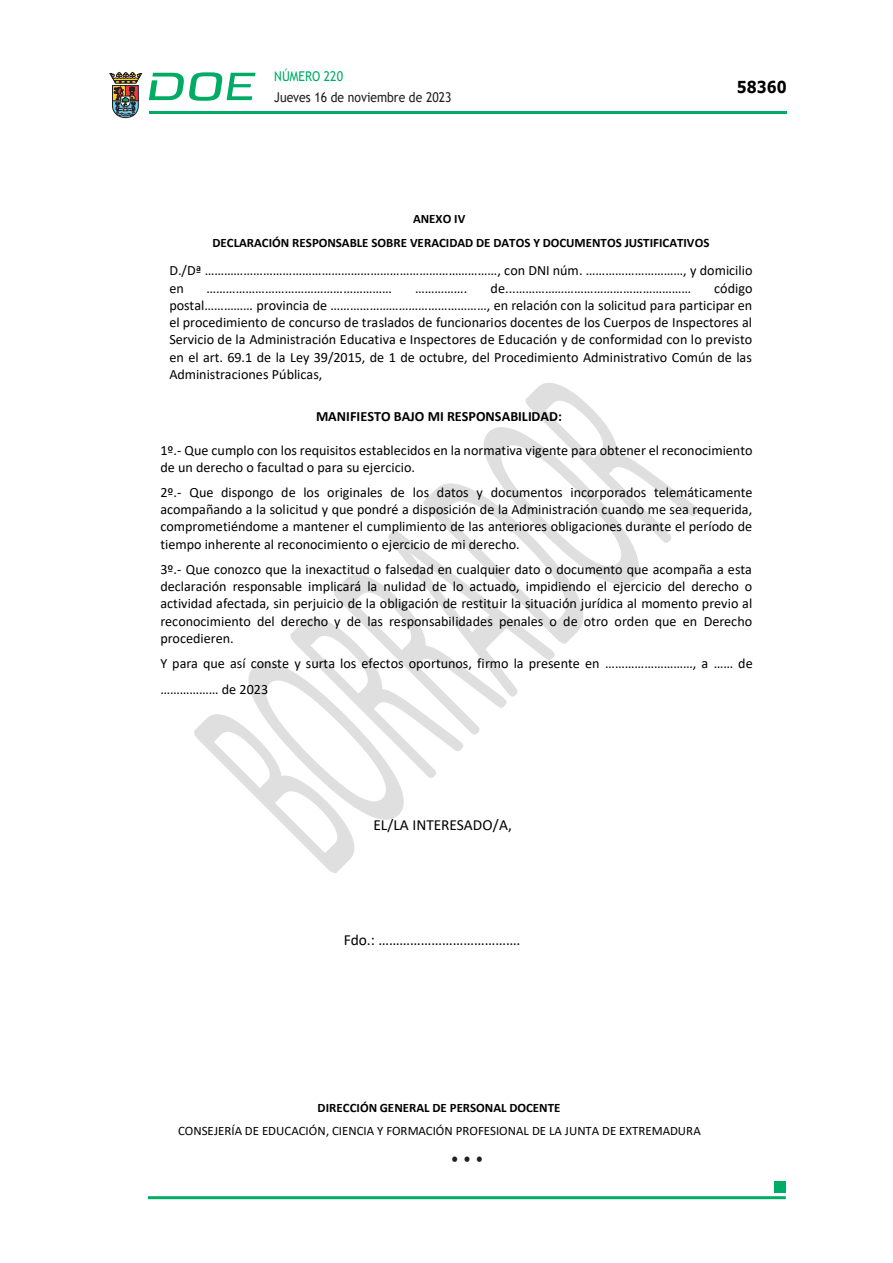
<style>
.page{position:relative;width:893px;height:1263px;background:#fff}
.page>*{position:absolute;margin:0;border:0;box-sizing:border-box;transform-origin:0 0}
.t1{font:700 16.5px "Verdana";color:#000;scale:.85 1}
.t2{font:15.45px "Calibri";color:#000}
.CUERPO_DE_TEXTO{font:15px "Verdana";color:#231f20;scale:.9 1}
.t3{font:14.1px/17.2px "Calibri";color:#000}
.t4{font:700 14.1px "Calibri";letter-spacing:.005em;color:#000}
.t5{font:13.5px "Trebuchet MS";color:#231f20;scale:.9 1}
.t6{font:13.5px "Trebuchet MS";color:#00ab67;scale:.9 1}
.t7{font:12.9px/23.4px "Calibri";letter-spacing:.005em;color:#000;text-align:center}
.t8{font:700 12.9px/23.4px "Calibri";color:#000}
.s1{font-weight:700}
</style>
<div class="page">
<hr style="left:149px;top:111px;width:638px;height:3px;background:#00ab66">
<svg style="left:109px;top:72px;width:33px;height:46px"></svg>
<svg style="left:149px;top:72px;width:106px;height:29px"></svg>
<hr style="left:148px;top:1196px;width:638px;height:3px;background:#00ab66">
<div style="left:775px;top:1181px;width:11px;height:11px;background:#00ab66"></div>
<svg style="left:194px;top:383px;width:504px;height:490px"></svg>
<p class="t6" style="left:274px;top:67px;width:78px">NÚMERO 220</p>
<p class="t5" style="left:274px;top:88px;width:198px">Jueves 16 de noviembre de 2023</p>
<p class="t1" style="left:737px;top:75px;width:60px">58360</p>
<p class="t8" style="left:212px;top:207px;width:498px;text-indent:201px">ANEXO IV<br>DECLARACIÓN RESPONSABLE SOBRE VERACIDAD DE DATOS Y DOCUMENTOS JUSTIFICATIVOS</p>
<p class="t3" style="left:169px;top:261px;width:585px">D./Dª ………………………………………………………………………………, con DNI núm. …………………………, y domicilio en</p>
<p class="t3" style="left:207px;top:279px;width:187px">…………………………………………………</p>
<p class="t3" style="left:415px;top:279px;width:54px">…………….</p>
<p class="t3" style="left:490px;top:279px;width:203px">de...………………………………………………</p>
<p class="t3" style="left:169px;top:279px;width:585px;text-align:justify;text-indent:545px">código postal…………… provincia de …………………………………………, en relación con la solicitud para participar en el procedimiento de concurso de traslados de funcionarios docentes de los Cuerpos de Inspectores al Servicio de la Administración Educativa e Inspectores de Educación y de conformidad con lo previsto en el art. 69.1 de la Ley 39/2015, de 1 de octubre, del Procedimiento Administrativo Común de las Administraciones Públicas,</p>
<p class="t4" style="left:316px;top:406px;width:248px">MANIFIESTO BAJO MI RESPONSABILIDAD:</p>
<p class="t3" style="left:160px;top:441px;width:594px">1º.- Que cumplo con los requisitos establecidos en la normativa vigente para obtener el reconocimiento de un derecho o facultad o para su ejercicio.</p>
<p class="t3" style="left:160px;top:483px;width:594px;text-align:justify">2º.- Que dispongo de los originales de los datos y documentos incorporados telemáticamente acompañando a la solicitud y que pondré a disposición de la Administración cuando me sea requerida, comprometiéndome a mantener el cumplimiento de las anteriores obligaciones durante el período de tiempo inherente al reconocimiento o ejercicio de mi derecho.</p>
<p class="t3" style="left:160px;top:560px;width:593px;text-align:justify">3º.- Que conozco que la inexactitud o falsedad en cualquier dato o documento que acompaña a esta declaración responsable implicará la nulidad de lo actuado, impidiendo el ejercicio del derecho o actividad afectada, sin perjuicio de la obligación de restituir la situación jurídica al momento previo al reconocimiento del derecho y de las responsabilidades penales o de otro orden que en Derecho procedieren.</p>
<p class="t3" style="left:160px;top:650px;width:594px;line-height:25.7px">Y para que así conste y surta los efectos oportunos, firmo la presente en ………………………, a …… de ……………… de 2023</p>
<p class="t2" style="left:374px;top:814px;width:140px">EL/LA INTERESADO/A,</p>
<p class="t2" style="left:344px;top:929px;width:178px">Fdo.: ………………………………….</p>
<p class="t7" style="left:178px;top:1095px;width:524px"><span class="s1">DIRECCIÓN GENERAL DE PERSONAL DOCENTE<br></span>CONSEJERÍA DE EDUCACIÓN, CIENCIA Y FORMACIÓN PROFESIONAL DE LA JUNTA DE EXTREMADURA</p>
<p class="CUERPO_DE_TEXTO" style="left:451px;top:1148px;width:37px">• • •</p>
</div>
